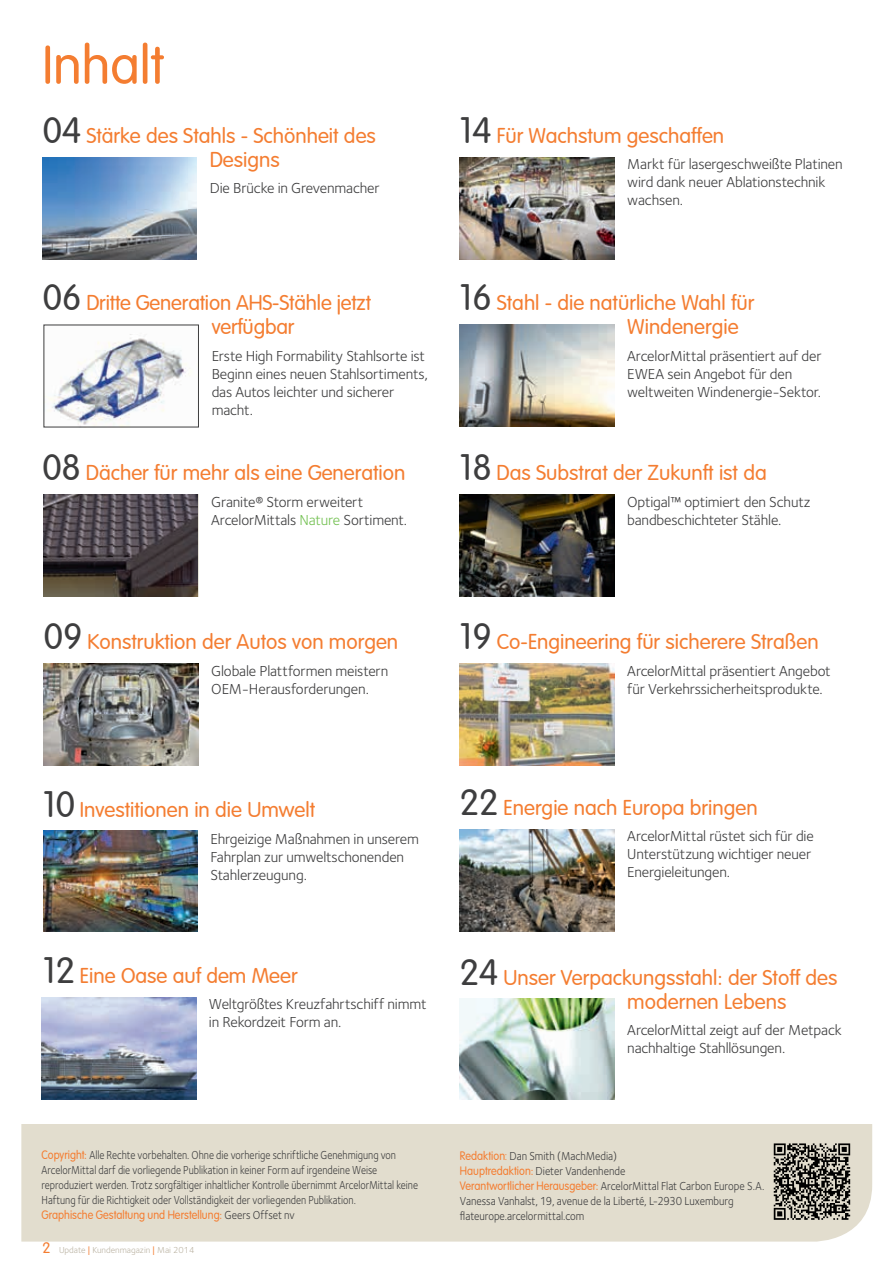
<style>
.page{position:relative;width:893px;height:1263px;background:#fff}
.page>*{position:absolute;margin:0;border:0;box-sizing:border-box;transform-origin:0 0}
.t1{font:300 52.95px "VAG Rounded";color:#f47d31}
.t2{font:300 21px/24px "VAG Rounded";color:#f47d31}
.t3{font:15px/18px "Foundry Sterling Book CE";letter-spacing:-.01em;color:#3e3e3f}
.t4{font:12px/15px "Foundry Sterling Book CE";letter-spacing:-.005em;color:#3e3e3f;scale:.85 1}
.t5{font:12px/15px "Foundry Sterling Book CE";letter-spacing:-.005em;color:#3e3e3f;scale:.9 1}
.t6{font:300 12px "VAG Rounded";letter-spacing:.005em;color:#f47d31;scale:.9 1}
.t7{font:9px "Foundry Sterling Book CE";color:#bcb4a4}
.s1{font-size:36px;color:#3e3e3f}
.s2{color:#74c153}
.s3{font-family:"VAG Rounded";font-weight:300;color:#f47d31}
.s4{font-family:"Foundry Sterling Book CE";font-weight:400;color:#3e3e3f}
.s5{font-family:"VAG Rounded";font-weight:300;font-size:15px;color:#f47d31}
.s6{font-size:12px;color:#f47d31}
.s7{color:#f47d31}
</style>
<div class="page">
<div style="left:21px;top:1124px;width:851px;height:118px;background:#e2ddce"></div>
<img style="left:42px;top:157px;width:155px;height:102px">
<img style="left:45px;top:334px;width:145px;height:91px">
<img style="left:44px;top:495px;width:153px;height:102px">
<img style="left:44px;top:664px;width:154px;height:102px">
<img style="left:42px;top:997px;width:154px;height:102px">
<img style="left:43px;top:830px;width:155px;height:101px">
<img style="left:460px;top:157px;width:154px;height:102px">
<img style="left:460px;top:325px;width:154px;height:102px">
<img style="left:460px;top:664px;width:154px;height:102px">
<img style="left:460px;top:998px;width:154px;height:101px">
<img style="left:460px;top:829px;width:154px;height:102px">
<svg style="left:773px;top:1143px;width:77px;height:77px;background:#6e6c65"></svg>
<img style="left:460px;top:495px;width:154px;height:102px">
<h1 class="t1" style="left:42px;top:35px;width:123px">Inhalt</h1>
<h2 class="t2" style="left:210px;top:124px;width:168px;text-indent:-167px"><span class="s1">04</span> Stärke des Stahls - Schönheit des<br>Designs</h2>
<p class="t3" style="left:210px;top:180px;width:171px">Die Brücke in Grevenmacher</p>
<h2 class="t2" style="left:212px;top:291px;width:161px;text-indent:-169px"><span class="s1">06</span> Dritte Generation AHS-Stähle jetzt verfügbar</h2>
<p class="t3" style="left:212px;top:348px;width:218px">Erste High Formability Stahlsorte ist<br>Beginn eines neuen Stahlsortiments, das Autos leichter und sicherer macht.</p>
<h2 class="t2" style="left:42px;top:462px;width:364px"><span class="s1">08</span> Dächer für mehr als eine Generation</h2>
<p class="t3" style="left:211px;top:494px;width:197px">Granite® Storm erweitert<br>ArcelorMittals <span class="s2">Nature</span> Sortiment.</p>
<h2 class="t2" style="left:460px;top:124px;width:266px"><span class="s1">14</span> Für Wachstum geschaffen</h2>
<p class="t3" style="left:627px;top:156px;width:217px">Markt für lasergeschweißte Platinen wird dank neuer Ablationstechnik wachsen.</p>
<h2 class="t2" style="left:627px;top:291px;width:129px;text-indent:-167px"><span class="s1">16</span> Stahl - die natürliche Wahl für<br>Windenergie</h2>
<p class="t3" style="left:627px;top:348px;width:196px">ArcelorMittal präsentiert auf der<br>EWEA sein Angebot für den weltweiten Windenergie-Sektor.</p>
<h2 class="t2" style="left:460px;top:462px;width:308px"><span class="s1">18</span> Das Substrat der Zukunft ist da</h2>
<p class="t3" style="left:627px;top:494px;width:185px">Optigal™ optimiert den Schutz bandbeschichteter Stähle.</p>
<h2 class="t2" style="left:44px;top:630px;width:356px"><span class="s1">09</span> Konstruktion der Autos von morgen</h2>
<p class="t3" style="left:211px;top:663px;width:178px">Globale Plattformen meistern<br>OEM-Herausforderungen.</p>
<h2 class="t2" style="left:460px;top:630px;width:360px"><span class="s1">19</span> Co-Engineering für sicherere Straßen</h2>
<p class="t3" style="left:627px;top:663px;width:205px">ArcelorMittal präsentiert Angebot für Verkehrssicherheitsprodukte.</p>
<h2 class="t2" style="left:43px;top:799px;width:273px"><span class="s1">10</span> Investitionen in die Umwelt</h2>
<p class="t3" style="left:210px;top:831px;width:210px">Ehrgeizige Maßnahmen in unserem<br>Fahrplan zur umweltschonenden<br>Stahlerzeugung.</p>
<h2 class="t2" style="left:43px;top:964px;width:256px"><span class="s1">12</span> Eine Oase auf dem Meer</h2>
<p class="t3" style="left:209px;top:997px;width:219px">Weltgrößtes Kreuzfahrtschiff nimmt in Rekordzeit Form an.</p>
<h2 class="t2" style="left:460px;top:796px;width:299px"><span class="s1">22</span> Energie nach Europa bringen</h2>
<p class="t3" style="left:627px;top:829px;width:188px">ArcelorMittal rüstet sich für die<br>Unterstützung wichtiger neuer<br>Energieleitungen.</p>
<h2 class="t2" style="left:627px;top:966px;width:212px;text-indent:-167px"><span class="s1">24</span> Unser Verpackungsstahl: der Stoff des modernen Lebens</h2>
<p class="t3" style="left:627px;top:1022px;width:216px">ArcelorMittal zeigt auf der Metpack nachhaltige Stahllösungen.</p>
<p class="t4" style="left:42px;top:1149px;width:444px"><span class="s3">Copyright:</span> Alle Rechte vorbehalten. Ohne die vorherige schriftliche Genehmigung von ArcelorMittal darf die vorliegende Publikation in keiner Form auf irgendeine Weise reproduziert werden. Trotz sorgfältiger inhaltlicher Kontrolle übernimmt ArcelorMittal keine Haftung für die Richtigkeit oder Vollständigkeit der vorliegenden Publikation.</p>
<p class="t6" style="left:42px;top:1208px;width:283px">Graphische Gestaltung und Herstellung: <span class="s4">Geers Offset nv</span></p>
<p class="t7" style="left:42px;top:1247px;width:154px"><span class="s5">2</span> Update <span class="s6">l</span> Kundenmagazin <span class="s6">l</span> Mai 2014</p>
<p class="t5" style="left:460px;top:1149px;width:340px"><span class="s3">Redaktion</span><span class="s7">:</span> Dan Smith (MachMedia)<br><span class="s3">Hauptredaktion:</span> Dieter Vandenhende<br><span class="s3">Verantwortlicher Herausgeber:</span> ArcelorMittal Flat Carbon Europe S.A.<br>Vanessa Vanhalst, 19, avenue de la Liberté, L-2930 Luxemburg flateurope.arcelormittal.com</p>
</div>
